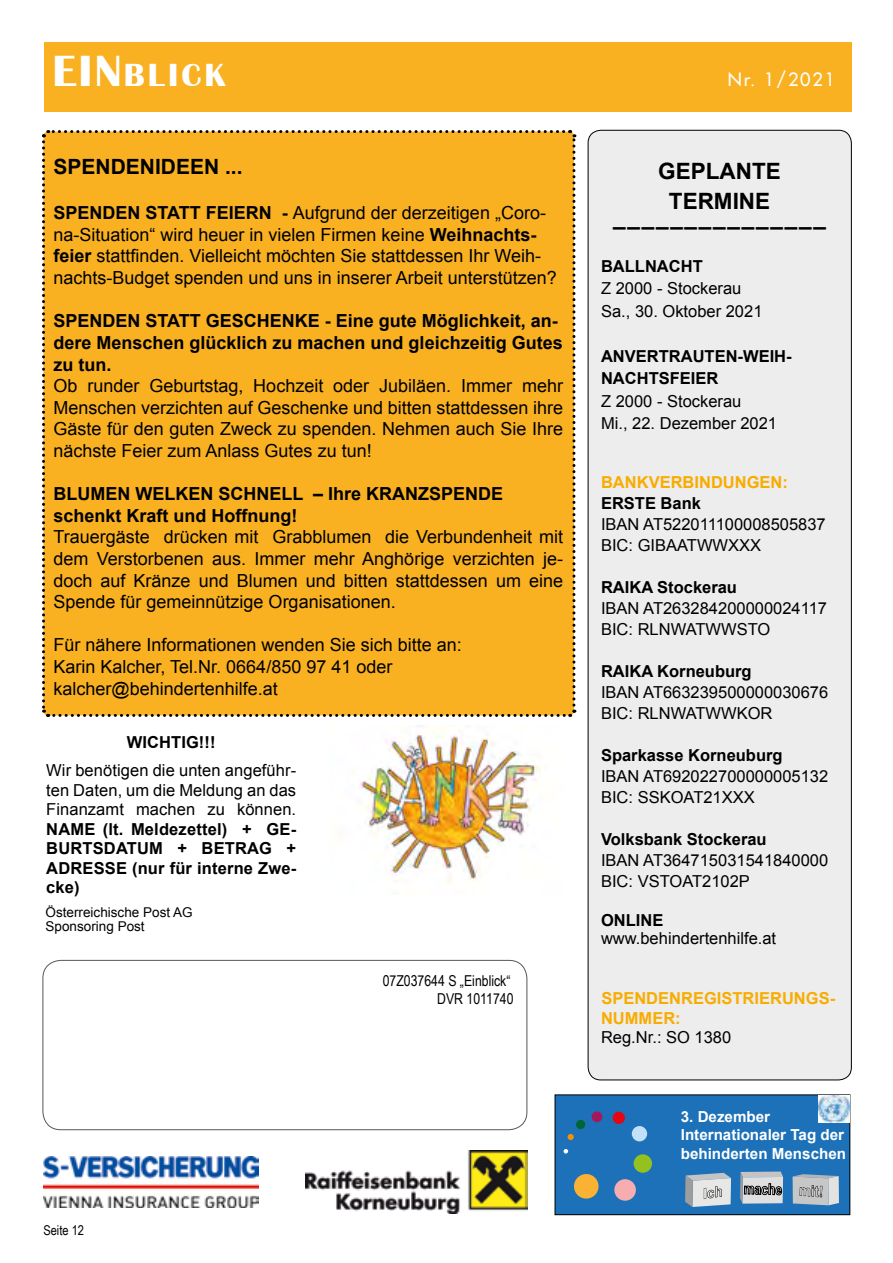
<style>
.page{position:relative;width:893px;height:1263px;background:#fff}
.page>*{position:absolute;margin:0;border:0;box-sizing:border-box;transform-origin:0 0}
.t1{font:700 33px "Britannic";letter-spacing:.1em;color:#fff}
.t2{font:700 22.5px/30px "Arial";color:#000;text-align:center}
.t3{font:700 21px "Arial";color:#000}
.t4{font:18px/21.6px "Arial";color:#000}
.t5{font:700 18px/21.6px "Arial";color:#000}
.t6{font:18px "Futura LT";letter-spacing:.1em;color:#fff}
.t7{font:16.5px/21px "Arial";color:#000}
.t8{font:700 16.5px/19.5px "Arial";color:#000}
.t9{font:700 16.5px/19.8px "Arial";color:#f8ac00}
.t10{font:700 15.15px/18.1px "Arial";color:#fff}
.t11{font:15px/18px "Arial Narrow";color:#000;text-align:right}
.t12{font:13.5px/13.5px "Arial";color:#000}
.t13{font:13.5px "Arial Narrow";color:#000}
.s1{font-size:45px}
.s2{font-weight:700}
</style>
<div class="page">
<div style="left:43px;top:960px;width:484px;height:170px;border:1px solid #575756;border-radius:18px"></div>
<img style="left:44px;top:1156px;width:214px;height:51px">
<img style="left:305px;top:1150px;width:222px;height:63px">
<div style="left:588px;top:130px;width:263px;height:950px;background:#ededed;border-radius:13px"></div>
<div style="left:555px;top:1095px;width:295px;height:120px;background:#1d71b8"></div>
<div style="left:555px;top:1094px;width:295px;height:121px;border:1px solid #000"></div>
<div style="left:574px;top:1174px;width:25px;height:24px;background:#f9b234;border-radius:50%"></div>
<div style="left:614px;top:1179px;width:22px;height:22px;background:#f5adaf;border-radius:50%"></div>
<div style="left:634px;top:1154px;width:18px;height:19px;background:#95c11f;border-radius:50%"></div>
<div style="left:632px;top:1126px;width:15px;height:15px;background:#c2e0f7;border-radius:50%"></div>
<div style="left:613px;top:1112px;width:12px;height:12px;background:#e30613;border-radius:50%"></div>
<div style="left:592px;top:1111px;width:10px;height:11px;background:#a21a5b;border-radius:50%"></div>
<div style="left:576px;top:1120px;width:9px;height:9px;background:#006533;border-radius:50%"></div>
<svg style="left:568px;top:1134px;width:6px;height:6px"></svg>
<svg style="left:563px;top:1149px;width:5px;height:4px"></svg>
<svg style="left:740px;top:1171px;width:43px;height:32px"></svg>
<svg style="left:685px;top:1173px;width:46px;height:34px;background:#bcc5cc"></svg>
<svg style="left:793px;top:1174px;width:46px;height:31px"></svg>
<img style="left:818px;top:1095px;width:31px;height:27px">
<img style="left:352px;top:725px;width:189px;height:170px">
<div style="left:44px;top:43px;width:807px;height:69px;background:#f9b122"></div>
<div style="left:42px;top:130px;width:535px;height:587px;background:#f9b122"></div>
<h1 class="t1" style="left:52px;top:56px;width:175px"><span class="s1">EIN</span>BLICK</h1>
<p class="t3" style="left:54px;top:153px;width:191px">SPENDENIDEEN ...</p>
<p class="t4" style="left:54px;top:202px;width:505px"><span class="s2">SPENDEN STATT FEIERN -</span> Aufgrund der derzeitigen „Coro&shy;na-Situation“ wird heuer in vielen Firmen keine <span class="s2">Weihnachts&shy;feier</span> stattfinden. Vielleicht möchten Sie stattdessen Ihr Weih&shy;nachts-Budget spenden und uns in inserer Arbeit unterstützen?</p>
<p class="t5" style="left:54px;top:311px;width:511px">SPENDEN STATT GESCHENKE - Eine gute Möglichkeit, an&shy;dere Menschen glücklich zu machen und gleichzeitig Gutes zu tun.</p>
<p class="t4" style="left:54px;top:375px;width:511px;text-align:justify">Ob runder Geburtstag, Hochzeit oder Jubiläen. Immer mehr Menschen verzichten auf Geschenke und bitten stattdessen ihre Gäste für den guten Zweck zu spenden. Nehmen auch Sie Ihre nächste Feier zum Anlass Gutes zu tun!</p>
<p class="t5" style="left:54px;top:483px;width:451px">BLUMEN WELKEN SCHNELL – Ihre KRANZSPENDE schenkt Kraft und Hoffnung!</p>
<p class="t4" style="left:54px;top:526px;width:511px;text-align:justify">Trauergäste drücken mit Grabblumen die Verbundenheit mit dem Verstorbenen aus. Immer mehr Anghörige verzichten je&shy;doch auf Kränze und Blumen und bitten stattdessen um eine Spende für gemeinnützige Organisationen.</p>
<p class="t4" style="left:54px;top:634px;width:410px">Für nähere Informationen wenden Sie sich bitte an:<br>Karin Kalcher, Tel.Nr. 0664/850 97 41 oder kalcher@behindertenhilfe.at</p>
<p class="t8" style="left:127px;top:733px;width:90px">WICHTIG!!!</p>
<p class="t7" style="left:46px;top:761px;width:251px;line-height:19.5px;text-align:justify">Wir benötigen die unten angeführ&shy;ten Daten, um die Meldung an das Finanzamt machen zu können.</p>
<p class="t8" style="left:46px;top:820px;width:251px;text-align:justify">NAME (lt. Meldezettel) + GE-BURTSDATUM + BETRAG + ADRESSE (nur für interne Zwe&shy;cke)</p>
<p class="t12" style="left:46px;top:906px;width:149px">Österreichische Post AG<br>Sponsoring Post</p>
<p class="t13" style="left:43px;top:1220px;width:42px">Seite 12</p>
<p class="t11" style="left:383px;top:971px;width:132px">07Z037644 S „Einblick“<br>DVR 1011740</p>
<p class="t6" style="left:728px;top:68px;width:109px">Nr. 1/2021</p>
<p class="t2" style="left:658px;top:157px;width:124px">GEPLANTE<br>TERMINE</p>
<p class="t2" style="left:613px;top:203px;width:214px">_______________</p>
<p class="t8" style="left:601px;top:257px;width:103px">BALLNACHT</p>
<p class="t7" style="left:601px;top:277px;width:163px;line-height:22.5px">Z 2000 - Stockerau<br>Sa., 30. Oktober 2021</p>
<p class="t8" style="left:601px;top:345px;width:192px;line-height:22.5px">ANVERTRAUTEN-WEIH-<br>NACHTSFEIER</p>
<p class="t7" style="left:601px;top:390px;width:178px;line-height:22.5px">Z 2000 - Stockerau<br>Mi., 22. Dezember 2021</p>
<p class="t9" style="left:601px;top:473px;width:188px">BANKVERBINDUNGEN:</p>
<p class="t8" style="left:601px;top:494px;width:101px">ERSTE Bank</p>
<p class="t7" style="left:601px;top:514px;width:226px">IBAN AT522011100008505837<br>BIC: GIBAATWWXXX</p>
<p class="t8" style="left:601px;top:578px;width:137px">RAIKA Stockerau</p>
<p class="t7" style="left:601px;top:598px;width:227px">IBAN AT263284200000024117<br>BIC: RLNWATWWSTO</p>
<p class="t8" style="left:601px;top:662px;width:152px">RAIKA Korneuburg</p>
<p class="t7" style="left:601px;top:682px;width:229px">IBAN AT663239500000030676<br>BIC: RLNWATWWKOR</p>
<p class="t8" style="left:601px;top:746px;width:183px">Sparkasse Korneuburg</p>
<p class="t7" style="left:601px;top:766px;width:229px">IBAN AT692022700000005132<br>BIC: SSKOAT21XXX</p>
<p class="t8" style="left:601px;top:830px;width:167px">Volksbank Stockerau</p>
<p class="t7" style="left:601px;top:850px;width:229px">IBAN AT364715031541840000<br>BIC: VSTOAT2102P</p>
<p class="t8" style="left:601px;top:911px;width:64px">ONLINE</p>
<p class="t7" style="left:601px;top:928px;width:177px">www.behindertenhilfe.at</p>
<p class="t9" style="left:601px;top:988px;width:236px">SPENDENREGISTRIERUNGS-<br>NUMMER:</p>
<p class="t7" style="left:601px;top:1027px;width:132px">Reg.Nr.: SO 1380</p>
<p class="t10" style="left:681px;top:1108px;width:167px">3. Dezember<br>Internationaler Tag der behinderten Menschen</p>
</div>
